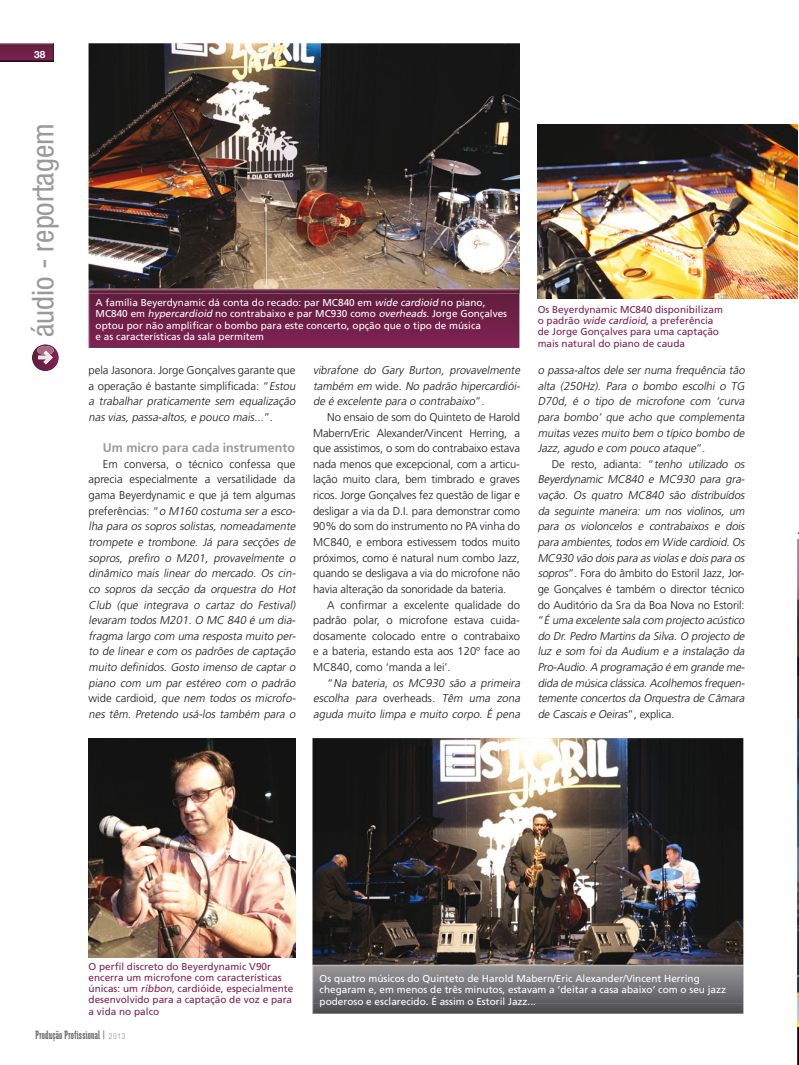
<style>
.page{position:relative;width:799px;height:1065px;background:#fff}
.page>*{position:absolute;margin:0;border:0;box-sizing:border-box;transform-origin:0 0}
.t1{font:condensed 30px "Helvetica Neue";color:#9b999a}
.t2{font:700 12.5px "Frutiger";color:#9b999a}
.t3{font:700 12.5px "Schindler";letter-spacing:.02em;color:#6f6e6f}
.t4{font:italic 300 11.25px/15.6px "Frutiger";letter-spacing:-.01em;color:#1a171c}
.t5{font:300 11.25px/15.6px "Frutiger";letter-spacing:-.005em;color:#1a171c;text-align:justify}
.t6{font:10px/11.2px "Frutiger";color:#fff}
.t7{font:10px/11.2px "Frutiger";color:#802254}
.t8{font:700 10px "Helvetica Neue";color:#fff}
.s1{font-style:italic}
.s2{font-style:normal}
.s3{font-family:"Helvetica Neue";font-weight:300;font-stretch:condensed;font-size:8.25px;color:#87888a}
</style>
<div class="page">
<img style="left:0;top:43px;width:53px;height:18px">
<img style="left:88px;top:43px;width:432px;height:251px">
<img style="left:89px;top:738px;width:206px;height:219px">
<svg style="left:32px;top:344px;width:27px;height:27px"></svg>
<div style="left:37px;top:346px;width:17px;height:9px;background:#a7687f;border-radius:50%"></div>
<svg style="left:38px;top:350px;width:15px;height:14px"></svg>
<img style="left:88px;top:294px;width:431px;height:54px">
<img style="left:88px;top:289px;width:431px;height:5px">
<img style="left:312px;top:738px;width:431px;height:226px">
<img style="left:312px;top:1003px;width:431px;height:10px">
<img style="left:312px;top:964px;width:431px;height:39px">
<img style="left:537px;top:125px;width:260px;height:173px">
<img style="left:797px;top:539px;width:1px;height:525px">
<p class="t8" style="left:34px;top:48px;width:13px">38</p>
<h1 class="t1" style="left:32px;top:337px;width:216px;rotate:-90deg">áudio - reportagem</h1>
<p class="t6" style="left:96px;top:298px;width:413px">A família Beyerdynamic dá conta do recado: par MC840 em <span class="s1">wide cardioid</span> no piano, MC840 em <span class="s1">hypercardioid</span> no contrabaixo e par MC930 como <span class="s1">overheads</span>. Jorge Gonçalves optou por não amplificar o bombo para este concerto, opção que o tipo de música<br>e as características da sala permitem</p>
<p class="t4" style="left:88px;top:363px;width:210px"><span class="s2">pela Jasonora. Jorge Gonçalves garante que a operação é bastante simplificada: “</span>Estou a trabalhar praticamente sem equalização nas vias, passa-altos, e pouco mais...<span class="s2">” .</span></p>
<p class="t2" style="left:103px;top:443px;width:194px">Um micro para cada instrumento</p>
<p class="t4" style="left:88px;top:457px;width:210px;text-indent:14px"><span class="s2">Em conversa, o técnico confessa que aprecia especialmente a versatilidade da gama Beyerdynamic e que já tem algumas p refe rê n c i a s : “</span> o M160 costuma ser a esco&shy;lha para os sopros solistas, nomeadamente trompete e trombone. Já para secções de sopros, prefiro o M201, provavelmente o dinâmico mais linear do mercado. Os cin&shy;co sopros da secção da orquestra do Hot Club (que integrava o cartaz do Festival) levaram todos M201. O MC 840 é um dia&shy;fragma largo com uma resposta muito per&shy;to de linear e com os padrões de captação muito definidos. Gosto imenso de captar o piano com um par estéreo com o padrão <span class="s2">w i d e c a rd i o i d</span> , que nem todos os microfo&shy;nes têm. Pretendo usá-los também para o</p>
<p class="t4" style="left:313px;top:363px;width:210px;text-align:justify">vibrafone do Gary Burton, provavelmente também em <span class="s2">w i d e</span> . No padrão hipercardiói&shy;de é excelente para o contrabaixo<span class="s2">” .</span></p>
<p class="t5" style="left:313px;top:410px;width:208px;text-indent:14px">No ensaio de som do Quinteto de Harold Mabern/Eric Alexander/Vincent Herring, a que assistimos, o som do contrabaixo estava nada menos que excepcional, com a articu&shy;lação muito clara, bem timbrado e graves ricos. Jorge Gonçalves fez questão de ligar e desligar a via da D.I. para demonstrar como 90% do som do instrumento no PA vinha do MC840, e embora estivessem todos muito próximos, como é natural num combo Jazz, quando se desligava a via do microfone não havia alteração da sonoridade da bateria.</p>
<p class="t5" style="left:313px;top:597px;width:208px;text-indent:14px">A confirmar a excelente qualidade do padrão polar, o microfone estava cuida&shy;dosamente colocado entre o contrabaixo e a bateria, estando esta aos 120º face ao MC840, como ‘manda a lei’.</p>
<p class="t4" style="left:313px;top:676px;width:210px;text-align:justify;text-indent:14px"><span class="s2">“</span> Na bateria, os MC930 são a primeira escolha para <span class="s2">ove r h e a d s</span> . Têm uma zona aguda muito limpa e muito corpo. É pena</p>
<p class="t7" style="left:537px;top:304px;width:187px">Os Beyerdynamic MC840 disponibilizam o padrão <span class="s1">wide cardioid</span>, a preferência de Jorge Gonçalves para uma captação mais natural do piano de cauda</p>
<p class="t4" style="left:537px;top:363px;width:210px;text-align:justify">o passa-altos dele ser numa frequência tão alta (250Hz). Para o bombo escolhi o TG D70d, é o tipo de microfone com ‘curva para bombo’ que acho que complementa muitas vezes muito bem o típico bombo de Jazz, agudo e com pouco ataque<span class="s2">” .</span></p>
<p class="t4" style="left:537px;top:457px;width:210px;text-indent:14px"><span class="s2">De resto, adianta: “</span>tenho utilizado os Beyerdynamic MC840 e MC930 para gra&shy;vação. Os quatro MC840 são distribuídos da seguinte maneira: um nos violinos, um para os violoncelos e contrabaixos e dois para ambientes, todos em Wide cardioid. Os MC930 vão dois para as violas e dois para os sopros<span class="s2">”. Fora do âmbito do Estoril Jazz, Jor&shy;ge Gonçalves é também o director técnico do Auditório da Sra da Boa Nova no Estoril: “</span> É uma excelente sala com projecto acústico do Dr. Pedro Martins da Silva. O projecto de luz e som foi da Audium e a instalação da Pro-Audio.A programação é em grande me&shy;dida de música clássica.Acolhemos frequen&shy;temente concertos da Orquestra de Câmara de Cascais e Oeiras<span class="s2">” , ex p l i c a .</span></p>
<p class="t7" style="left:89px;top:961px;width:206px">O perfil discreto do Beyerdynamic V90r encerra um microfone com características únicas: um <span class="s1">ribbon</span>, cardióide, especialmente desenvolvido para a captação de voz e para a vida no palco</p>
<p class="t6" style="left:319px;top:973px;width:408px">Os quatro músicos do Quinteto de Harold Mabern/Eric Alexander/Vincent Herring chegaram e, em menos de três minutos, estavam a ‘deitar a casa abaixo’ com o seu jazz poderoso e esclarecido. É assim o Estoril Jazz...</p>
<p class="t3" style="left:35px;top:1027px;width:92px">Produção Profissional | <span class="s3">2013</span></p>
</div>
